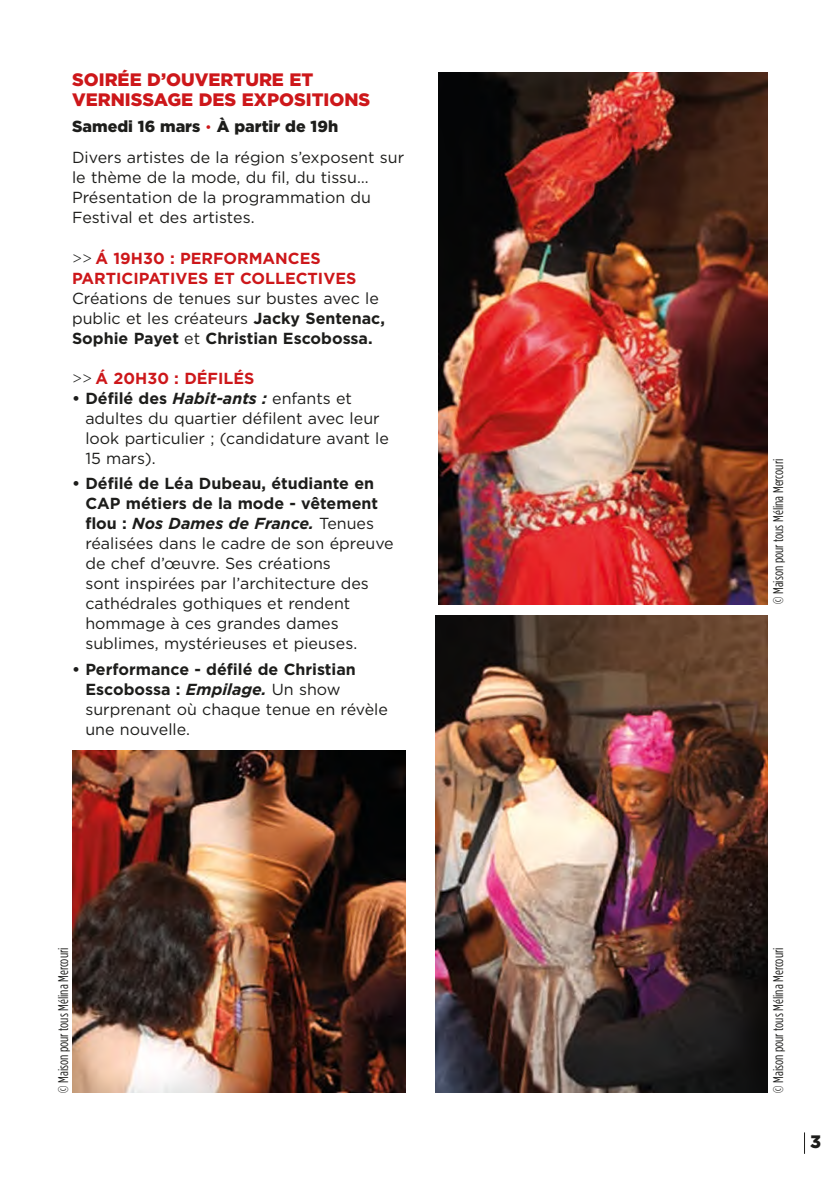
<style>
.page{position:relative;width:840px;height:1191px;background:#fff}
.page>*{position:absolute;margin:0;border:0;box-sizing:border-box;transform-origin:0 0}
.t1{font:900 18px/20px "Gotham";color:#cd171a}
.t2{font:900 18px "Gotham";color:#1d1d1b}
.t3{font:16px/20px "Gotham";color:#1d1d1b}
.t4{font:700 16px/20px "Gotham";color:#cd171a}
.t5{font:14px "Gotham Condensed";color:#1d1d1b}
.s1{font-weight:900}
.s2{font-size:14px;color:#cd171a}
.s3{font-weight:300;color:#1d1d1b}
.s4{font-weight:700}
.s5{font-weight:700;font-style:italic}
</style>
<div class="page">
<img style="left:72px;top:751px;width:333px;height:341px">
<img style="left:435px;top:615px;width:332px;height:477px">
<img style="left:438px;top:72px;width:329px;height:532px">
<p class="t1" style="left:72px;top:70px;width:299px">SOIRÉE D’OUVERTURE ET<br>VERNISSAGE DES EXPOSITIONS</p>
<p class="t3" style="left:72px;top:110px;width:333px;line-height:31.4px"><span class="s1">Samedi 16 mars</span> <span class="s2">•</span> <span class="s1">À partir de 19h<br></span>Divers artistes de la région s’exposent sur</p>
<p class="t3" style="left:72px;top:167px;width:300px">le thème de la mode, du fil, du tissu…<br>Présentation de la programmation du<br>Festival et des artistes.</p>
<p class="t4" style="left:72px;top:248px;width:285px"><span class="s3">&gt;&gt;</span> Á 19H30 : PERFORMANCES<br>PARTICIPATIVES ET COLLECTIVES</p>
<p class="t3" style="left:72px;top:287px;width:314px">Créations de tenues sur bustes avec le public et les créateurs <span class="s4">Jacky Sentenac,<br>Sophie Payet</span> et <span class="s4">Christian Escobossa.</span></p>
<p class="t4" style="left:72px;top:368px;width:184px"><span class="s3">&gt;&gt;</span> Á 20H30 : DÉFILÉS</p>
<p class="t3" style="left:85px;top:387px;width:305px;text-indent:-13px"><span class="s4">• Défilé des</span> <span class="s5">Habit-ants :</span> enfants et adultes du quartier défilent avec leur look particulier ; (candidature avant le<br>15 mars).</p>
<p class="t3" style="left:85px;top:473px;width:310px;text-indent:-13px"><span class="s4">• Défilé de Léa Dubeau, étudiante en CAP métiers de la mode - vêtement flou :</span> <span class="s5">Nos Dames de France.</span> Tenues réalisées dans le cadre de son épreuve de chef d’œuvre. Ses créations<br>sont inspirées par l’architecture des cathédrales gothiques et rendent hommage à ces grandes dames sublimes, mystérieuses et pieuses.</p>
<p class="t3" style="left:85px;top:659px;width:304px;text-indent:-13px"><span class="s4">• Performance - défilé de Christian<br>Escobossa :</span> <span class="s5">Empilage.</span> Un show surprenant où chaque tenue en révèle une nouvelle.</p>
<p class="t5" style="left:769px;top:604px;width:147px;rotate:-90deg">© Maison pour tous Mélina Mercouri</p>
<p class="t5" style="left:55px;top:1092px;width:147px;rotate:-90deg">© Maison pour tous Mélina Mercouri</p>
<p class="t5" style="left:769px;top:1092px;width:147px;rotate:-90deg">© Maison pour tous Mélina Mercouri</p>
<p class="t2" style="left:809px;top:1129px;width:12px">3</p>
</div>
